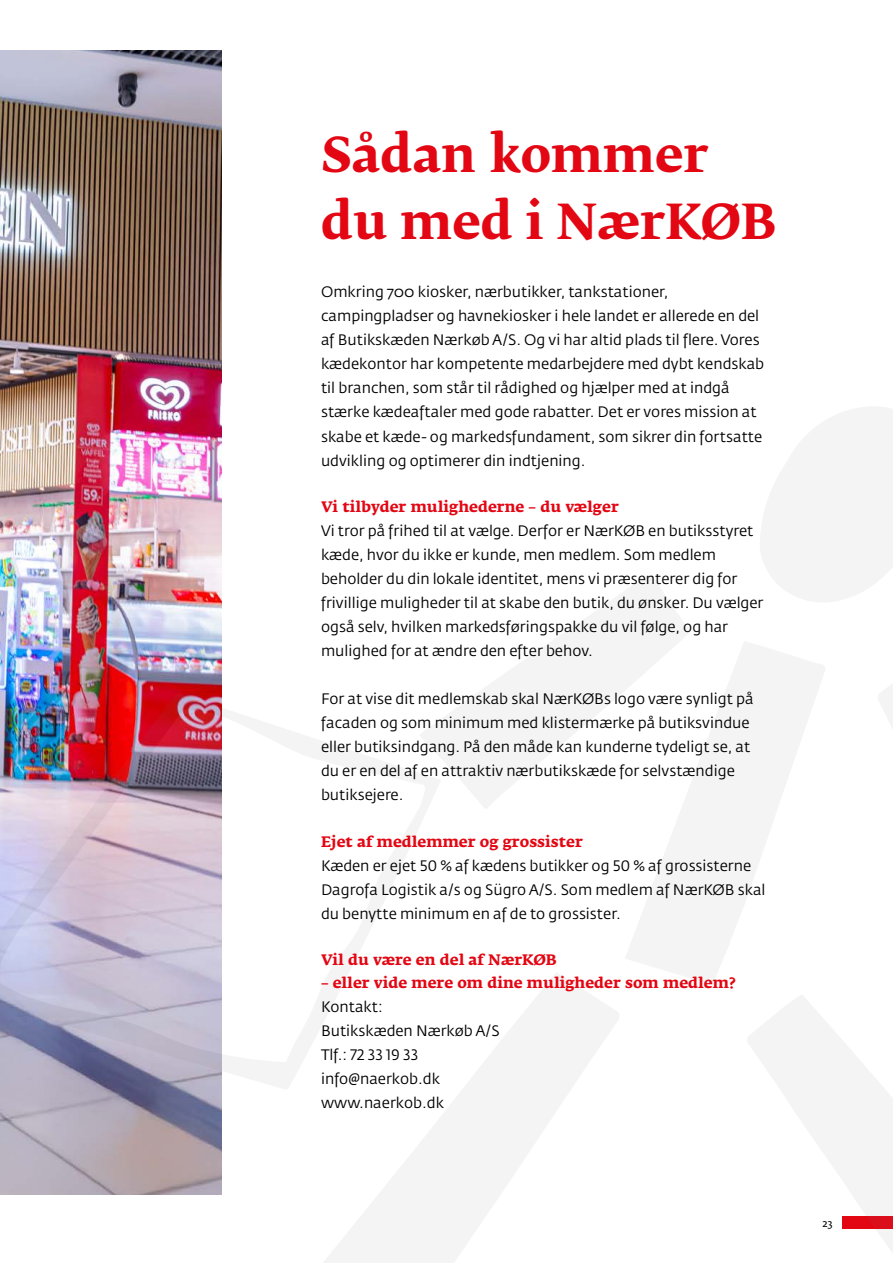
<style>
.page{position:relative;width:893px;height:1263px;background:#fff}
.page>*{position:absolute;margin:0;border:0;box-sizing:border-box;transform-origin:0 0}
.t1{font:700 48px/67.5px "Fedra Serif B Pro";color:#e30613}
.t2{font:15px/24px "Fedra Sans Pro";color:#000}
.t3{font:700 15px "Fedra Serif A Pro";color:#e30613}
.t4{font:10.5px "Fedra Serif A Pro";color:#000}
</style>
<div class="page">
<img style="left:0;top:51px;width:221px;height:1144px">
<svg style="left:748px;top:995px;width:145px;height:257px"></svg>
<svg style="left:441px;top:575px;width:248px;height:234px"></svg>
<svg style="left:760px;top:407px;width:133px;height:321px"></svg>
<svg style="left:625px;top:641px;width:201px;height:343px"></svg>
<svg style="left:324px;top:973px;width:295px;height:290px"></svg>
<svg style="left:0;top:693px;width:441px;height:397px"></svg>
<svg style="left:0;top:709px;width:425px;height:353px"></svg>
<h1 class="t1" style="left:321px;top:122px;width:456px">Sådan kommer du med i NærKØB</h1>
<p class="t2" style="left:321px;top:280px;width:445px">Omkring 700 kiosker, nærbutikker, tankstationer, campingpladser og havnekiosker i hele landet er allerede en del af Butikskæden Nærkøb A/S. Og vi har altid plads til flere. Vores kædekontor har kompetente medarbejdere med dybt kendskab til branchen, som står til rådighed og hjælper med at indgå stærke kædeaftaler med gode rabatter. Det er vores mission at skabe et kæde- og markedsfundament, som sikrer din fortsatte udvikling og optimerer din indtjening.</p>
<p class="t3" style="left:321px;top:498px;width:299px">Vi tilbyder mulighederne – du vælger</p>
<p class="t2" style="left:321px;top:519px;width:444px">Vi tror på frihed til at vælge. Derfor er NærKØB en butiksstyret kæde, hvor du ikke er kunde, men medlem. Som medlem beholder du din lokale identitet, mens vi præsenterer dig for frivillige muligheder til at skabe den butik, du ønsker. Du vælger også selv, hvilken markedsføringspakke du vil følge, og har mulighed for at ændre den efter behov.</p>
<p class="t2" style="left:321px;top:687px;width:434px">For at vise dit medlemskab skal NærKØBs logo være synligt på facaden og som minimum med klistermærke på butiksvindue eller butiksindgang. På den måde kan kunderne tydeligt se, at du er en del af en attraktiv nærbutikskæde for selvstændige butiksejere.</p>
<p class="t3" style="left:321px;top:832px;width:263px">Ejet af medlemmer og grossister</p>
<p class="t2" style="left:321px;top:853px;width:446px">Kæden er ejet 50 % af kædens butikker og 50 % af grossisterne<br>Dagrofa Logistik a/s og Sügro A/S. Som medlem af NærKØB skal du benytte minimum en af de to grossister.</p>
<p class="t3" style="left:321px;top:951px;width:237px">Vil du være en del af NærKØB</p>
<p class="t3" style="left:321px;top:973px;width:416px">– eller vide mere om dine muligheder som medlem?</p>
<p class="t2" style="left:321px;top:994px;width:180px">Kontakt:<br>Butikskæden Nærkøb A/S<br>Tlf.: 72 33 19 33 info@naerkob.dk www.naerkob.dk</p>
<p class="t4" style="left:822px;top:1217px;width:12px">23</p>
</div>
